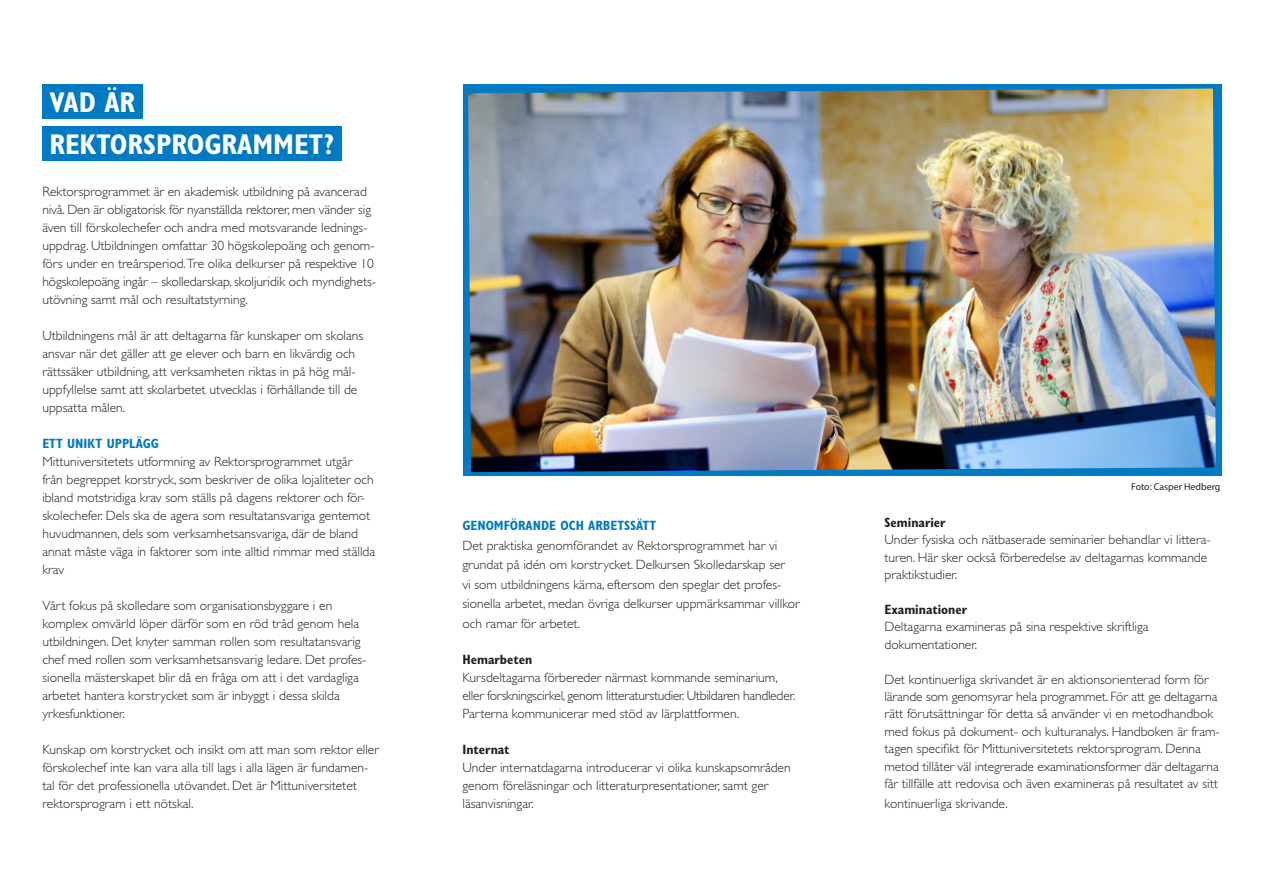
<style>
.page{position:relative;width:1263px;height:893px;background:#fff}
.page>*{position:absolute;margin:0;border:0;box-sizing:border-box;transform-origin:0 0}
.t1{font:700 condensed 28.65px "Gill Sans Std";color:#fff}
.t2{font:300 13.5px/18px "Gill Sans Std";color:#231f20}
.t3{font:300 13.5px/18px "Gill Sans Std";letter-spacing:-.02em;color:#231f20}
.t4{font:700 condensed 13.5px "Gill Sans Std";color:#231f20}
.t5{font:700 condensed 13.5px "Gill Sans Std";color:#007ac2}
.t6{font:9.9px "Myriad Pro";color:#231f20}
</style>
<div class="page">
<div style="left:463px;top:85px;width:759px;height:391px;background:#007ac2"></div>
<img style="left:468px;top:89px;width:748px;height:383px">
<div style="left:42px;top:85px;width:101px;height:34px;background:#007ac2"></div>
<div style="left:42px;top:126px;width:299px;height:34px;background:#007ac2"></div>
<p class="t1" style="left:49px;top:85px;width:87px">VAD ÄR</p>
<p class="t1" style="left:49px;top:127px;width:286px">REKTORSPROGRAMMET?</p>
<p class="t2" style="left:42px;top:183px;width:335px">Rektorsprogrammet är en akademisk utbildning på avancerad nivå. Den är obligatorisk för nyanställda rektorer, men vänder sig även till förskolechefer och andra med motsvarande lednings&shy;uppdrag. Utbildningen omfattar 30 högskolepoäng och genom&shy;förs under en treårsperiod.Tre olika delkurser på respektive 10 högskolepoäng ingår – skolledarskap, skoljuridik och myndighets&shy;utövning samt mål och resultatstyrning.</p>
<p class="t2" style="left:42px;top:327px;width:322px">Utbildningens mål är att deltagarna får kunskaper om skolans ansvar när det gäller att ge elever och barn en likvärdig och rättssäker utbildning, att verksamheten riktas in på hög mål&shy;uppfyllelse samt att skolarbetet utvecklas i förhållande till de uppsatta målen.</p>
<p class="t5" style="left:42px;top:435px;width:118px">ETT UNIKT UPPLÄGG</p>
<p class="t2" style="left:42px;top:453px;width:334px">Mittuniversitetets utformning av Rektorsprogrammet utgår från begreppet korstryck, som beskriver de olika lojaliteter och ibland motstridiga krav som ställs på dagens rektorer och för&shy;skolechefer. Dels ska de agera som resultatansvariga gentemot huvudmannen, dels som verksamhetsansvariga, där de bland annat måste väga in faktorer som inte alltid rimmar med ställda krav</p>
<p class="t2" style="left:42px;top:597px;width:326px">Vårt fokus på skolledare som organisationsbyggare i en komplex omvärld löper därför som en röd tråd genom hela utbildningen. Det knyter samman rollen som resultatansvarig chef med rollen som verksamhetsansvarig ledare. Det profes&shy;sionella mästerskapet blir då en fråga om att i det vardagliga arbetet hantera korstrycket som är inbyggt i dessa skilda yrkesfunktioner.</p>
<p class="t2" style="left:42px;top:741px;width:338px">Kunskap om korstrycket och insikt om att man som rektor eller förskolechef inte kan vara alla till lags i alla lägen är fundamen&shy;tal för det professionella utövandet. Det är Mittuniversitetet rektorsprogram i ett nötskal.</p>
<p class="t5" style="left:462px;top:518px;width:195px">GENOMFÖRANDE OCH ARBETSSÄTT</p>
<p class="t2" style="left:462px;top:536px;width:339px;line-height:19.5px">Det praktiska genomförandet av Rektorsprogrammet har vi grundat på idén om korstrycket. Delkursen Skolledarskap ser<br>vi som utbildningens kärna, eftersom den speglar det profes&shy;sionella arbetet, medan övriga delkurser uppmärksammar villkor och ramar för arbetet.</p>
<p class="t4" style="left:462px;top:651px;width:71px">Hemarbeten</p>
<p class="t2" style="left:462px;top:668px;width:317px">Kursdeltagarna förbereder närmast kommande seminarium,</p>
<p class="t3" style="left:462px;top:686px;width:335px">eller forskningscirkel, genom litteraturstudier. Utbildaren handleder.<br>Parterna kommunicerar med stöd av lärplattformen.</p>
<p class="t4" style="left:462px;top:741px;width:49px">Internat</p>
<p class="t2" style="left:462px;top:758px;width:330px">Under internatdagarna introducerar vi olika kunskapsområden genom föreläsningar och litteraturpresentationer, samt ger</p>
<p class="t2" style="left:462px;top:794px;width:73px">läsanvisningar.</p>
<p class="t6" style="left:1131px;top:480px;width:91px">Foto: Casper Hedberg</p>
<p class="t4" style="left:884px;top:514px;width:63px">Seminarier</p>
<p class="t2" style="left:884px;top:531px;width:328px;line-height:17.4px">Under fysiska och nätbaserade seminarier behandlar vi littera&shy;turen. Här sker också förberedelse av deltagarnas kommande praktikstudier.</p>
<p class="t4" style="left:884px;top:601px;width:84px">Examinationer</p>
<p class="t2" style="left:884px;top:618px;width:266px">Deltagarna examineras på sina respektive skriftliga</p>
<p class="t2" style="left:884px;top:635px;width:94px">dokumentationer.</p>
<p class="t2" style="left:884px;top:670px;width:337px;line-height:17.4px">Det kontinuerliga skrivandet är en aktionsorienterad form för lärande som genomsyrar hela programmet. För att ge deltagarna rätt förutsättningar för detta så använder vi en metodhandbok med fokus på dokument- och kulturanalys. Handboken är fram&shy;tagen specifikt för Mittuniversitetets rektorsprogram. Denna metod tillåter väl integrerade examinationsformer där deltagarna får tillfälle att redovisa och även examineras på resultatet av sitt</p>
<p class="t2" style="left:884px;top:794px;width:125px">kontinuerliga skrivande.</p>
</div>
